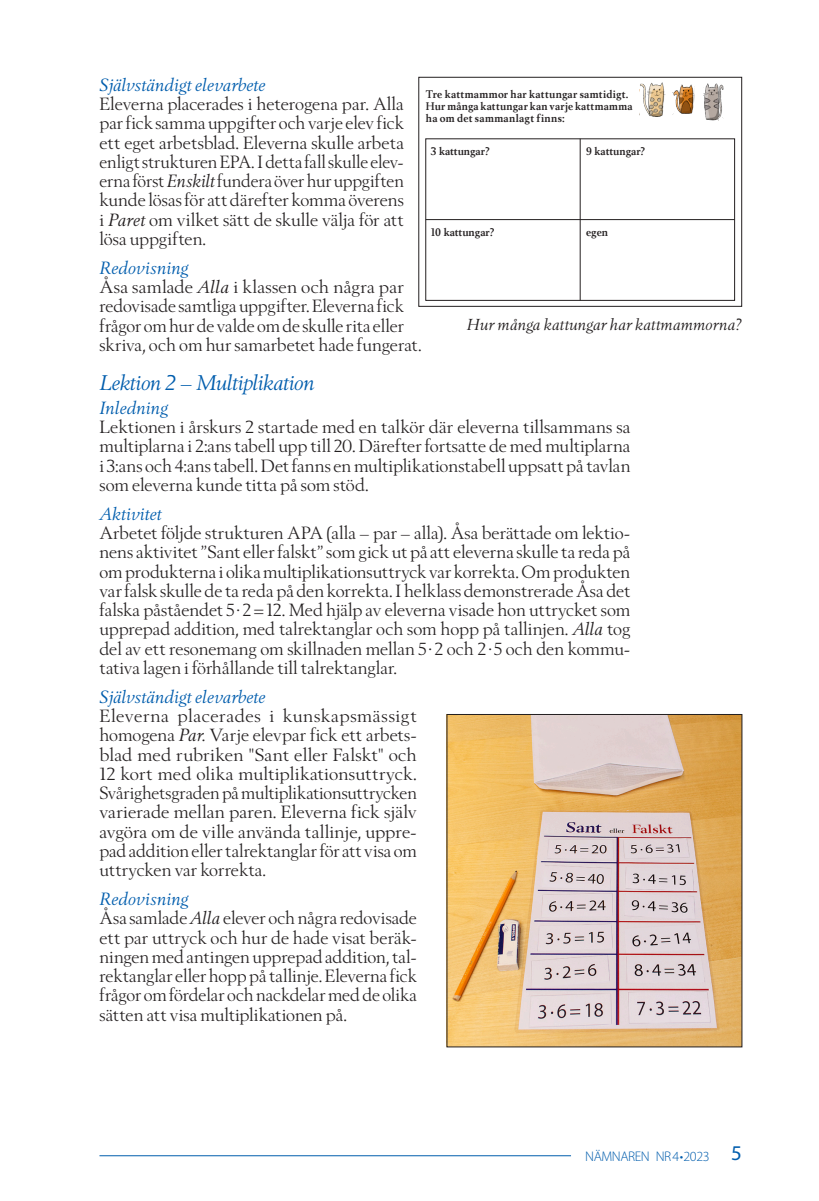
<style>
.page{position:relative;width:819px;height:1201px;background:#fff}
.page>*{position:absolute;margin:0;border:0;box-sizing:border-box;transform-origin:0 0}
.t1{font:italic 21px "Berling Nova Display Pro";letter-spacing:-.015em;color:#015dad}
.t2{font:17.5px/19.2px "Berling Nova Display Pro";letter-spacing:.005em;color:#231f20;text-align:justify}
.t3{font:italic 17.5px "Berling Nova Display Pro";color:#015dad}
.t4{font:italic 15.75px "Berling Nova Display Pro";letter-spacing:.005em;color:#231f20}
.t5{font:300 14px "Myriad Pro";letter-spacing:-.03em;color:#015dad}
.t6{font:700 10.5px/12.2px "Berling Nova Text Pro";letter-spacing:.02em;color:#231f20}
.t7{font:700 10.5px "Berling Nova Text Pro";color:#231f20}
.s1{font-style:italic}
.s2{font-style:italic;color:#015dad}
.s3{font-weight:400;font-size:21px}
</style>
<div class="page">
<hr style="left:99px;top:1155px;width:472px;height:1px;background:#015dad">
<img style="left:448px;top:716px;width:292px;height:329px">
<div style="left:425px;top:139px;width:309px;height:162px;background:#fff;border:1px solid #231f20"></div>
<hr style="left:425px;top:219px;width:309px;height:1px;background:#231f20">
<hr style="left:580px;top:139px;width:1px;height:161px;background:#231f20">
<img style="left:703px;top:83px;width:20px;height:38px">
<svg style="left:718px;top:117px;width:5px;height:4px"></svg>
<img style="left:643px;top:82px;width:22px;height:35px">
<svg style="left:640px;top:82px;width:4px;height:7px"></svg>
<img style="left:672px;top:84px;width:22px;height:30px">
<div style="left:668px;top:95px;width:7px;height:20px;background:#fff;border-radius:50%"></div>
<div style="left:670px;top:82px;width:7px;height:9px;background:#fff;border-radius:50%"></div>
<p class="t3" style="left:99px;top:75px;width:168px">Självständigt elevarbete</p>
<p class="t2" style="left:99px;top:94px;width:306px">Eleverna placerades i heterogena par. Alla par fick samma uppgifter och varje elev fick ett eget arbetsblad. Eleverna skulle arbeta enligt strukturen EPA. I detta fall skulle elev&shy;erna först <span class="s1">Enskilt</span> fundera över hur uppgiften kunde lösas för att därefter komma överens i <span class="s1">Paret</span> om vilket sätt de skulle välja för att lösa uppgiften.</p>
<p class="t2" style="left:99px;top:258px;width:323px;text-align:left"><span class="s2">Redovisning<br></span>Åsa samlade <span class="s1">Alla</span> i klassen och några par redovisade samtliga uppgifter. Eleverna fick frågor om hur de valde om de skulle rita eller skriva, och om hur samarbetet hade fungerat.</p>
<p class="t1" style="left:99px;top:370px;width:217px">Lektion 2 – Multiplikation</p>
<p class="t3" style="left:99px;top:398px;width:70px">Inledning</p>
<p class="t2" style="left:99px;top:417px;width:532px">Lektionen i årskurs 2 startade med en talkör där eleverna tillsammans sa multiplarna i 2:ans tabell upp till 20. Därefter fortsatte de med multiplarna i 3:ans och 4:ans tabell. Det fanns en multiplikationstabell uppsatt på tavlan som eleverna kunde titta på som stöd.</p>
<p class="t3" style="left:99px;top:503px;width:64px">Aktivitet</p>
<p class="t2" style="left:99px;top:523px;width:532px">Arbetet följde strukturen APA (alla – par – alla). Åsa berättade om lektio&shy;nens aktivitet ”Sant eller falskt” som gick ut på att eleverna skulle ta reda på om produkterna i olika multiplikationsuttryck var korrekta. Om produkten var falsk skulle de ta reda på den korrekta. I helklass demonstrerade Åsa det falska påståendet 5 ·2=12. Med hjälp av eleverna visade hon uttrycket som upprepad addition, med talrektanglar och som hopp på tallinjen. <span class="s1">Alla</span> tog del av ett resonemang om skillnaden mellan 5 ·2 och 2· 5 och den kommu&shy;tativa lagen i förhållande till talrektanglar.</p>
<p class="t3" style="left:99px;top:686px;width:168px">Självständigt elevarbete</p>
<p class="t2" style="left:99px;top:706px;width:319px">Eleverna placerades i kunskapsmässigt homogena <span class="s1">Par</span>. Varje elevpar fick ett arbets&shy;blad med rubriken "Sant eller Falskt" och 12 kort med olika multiplikationsuttryck.<br>Svårighetsgraden på multiplikationsuttrycken varierade mellan paren. Eleverna fick själv avgöra om de ville använda tallinje, uppre&shy;pad addition eller talrektanglar för att visa om uttrycken var korrekta.</p>
<p class="t2" style="left:99px;top:889px;width:319px;text-align:left"><span class="s2">Redovisning<br></span>Åsa samlade <span class="s1">Alla</span> elever och några redovisade ett par uttryck och hur de hade visat beräk&shy;ningen med antingen upprepad addition, tal&shy;rektanglar eller hopp på tallinje. Eleverna fick frågor om fördelar och nackdelar med de olika sätten att visa multiplikationen på.</p>
<p class="t6" style="left:426px;top:88px;width:208px">Tre kattmammor har kattungar samtidigt.<br>Hur många kattungar kan varje kattmamma ha om det sammanlagt finns:</p>
<p class="t7" style="left:431px;top:144px;width:60px">3 kattungar?</p>
<p class="t7" style="left:586px;top:144px;width:61px">9 kattungar?</p>
<p class="t7" style="left:431px;top:225px;width:65px">10 kattungar?</p>
<p class="t6" style="left:586px;top:225px;width:23px">egen</p>
<p class="t4" style="left:466px;top:315px;width:277px">Hur många kattungar har kattmammorna?</p>
<p class="t5" style="left:585px;top:1148px;width:158px">NÄMNAREN NR4•2023 <span class="s3">5</span></p>
</div>
